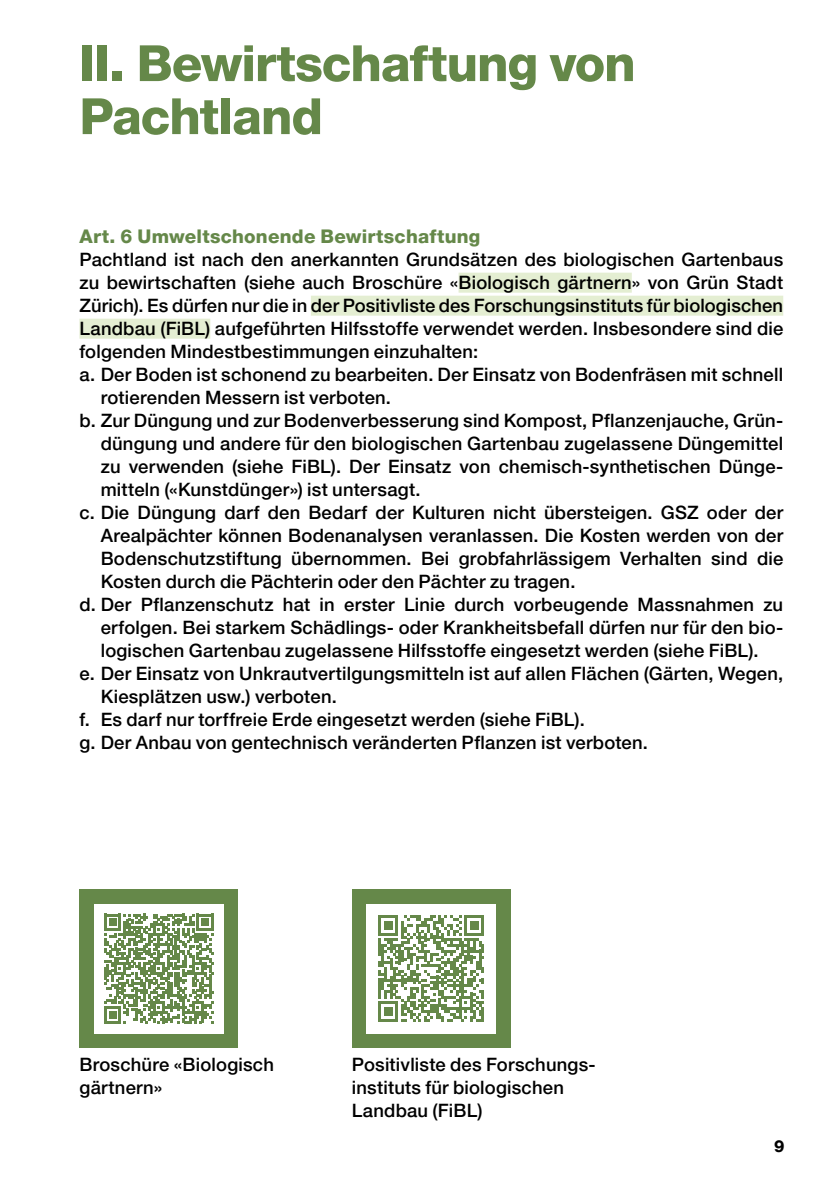
<style>
.page{position:relative;width:840px;height:1191px;background:#fff}
.page>*{position:absolute;margin:0;border:0;box-sizing:border-box;transform-origin:0 0}
.Titel_Heavy_25pt{font:800 50px/53px "Helvetica Neue LT Pro";letter-spacing:-.02em;color:#658849}
.UT_Heavy_9_4pt_farbi{font:800 18.8px "Helvetica Neue LT Pro";letter-spacing:.015em;color:#658849}
.Text_Medium_9_2pt_Bl{font:500 18.4px/23px "Helvetica Neue LT Pro";letter-spacing:.01em;color:#000;text-align:justify}
.t1{font:800 16.4px "Helvetica Neue LT Pro";color:#000}
</style>
<div class="page">
<div style="left:458px;top:273px;width:173px;height:20px;background:#e4eed2"></div>
<div style="left:311px;top:296px;width:471px;height:20px;background:#e4eed2"></div>
<div style="left:79px;top:319px;width:131px;height:20px;background:#e4eed2"></div>
<div style="left:79px;top:889px;width:159px;height:159px;background:#658849"></div>
<div style="left:94px;top:904px;width:129px;height:129px;background:#fff"></div>
<svg style="left:104px;top:913px;width:109px;height:110px"></svg>
<div style="left:351px;top:889px;width:159px;height:159px;background:#658849"></div>
<div style="left:366px;top:904px;width:130px;height:129px;background:#fff"></div>
<svg style="left:378px;top:915px;width:106px;height:106px"></svg>
<hr style="left:481px;top:1007px;width:3px;height:14px;background:#658849">
<h1 class="Titel_Heavy_25pt" style="left:79px;top:37px;width:557px">II. Bewirtschaftung von<br>Pachtland</h1>
<h2 class="UT_Heavy_9_4pt_farbi" style="left:79px;top:225px;width:402px">Art. 6 Umweltschonende Bewirtschaftung</h2>
<p class="Text_Medium_9_2pt_Bl" style="left:79px;top:247px;width:705px">Pachtland ist nach den anerkannten Grundsätzen des biologischen Gartenbaus zu bewirtschaften (siehe auch Broschüre «Biologisch gärtnern» von Grün Stadt Zürich). Es dürfen nur die in der Positivliste des Forschungsinstituts für biologischen Landbau (FiBL) aufgeführten Hilfsstoffe verwendet werden. Insbesondere sind die folgenden Mindestbestimmungen einzuhalten:</p>
<p class="Text_Medium_9_2pt_Bl" style="left:101px;top:362px;width:683px;text-indent:-21px">a. Der Boden ist schonend zu bearbeiten. Der Einsatz von Bodenfräsen mit schnell rotierenden Messern ist verboten.</p>
<p class="Text_Medium_9_2pt_Bl" style="left:101px;top:408px;width:683px;text-indent:-21px">b. Zur Düngung und zur Bodenverbesserung sind Kompost, Pflanzenjauche, Grün&shy;düngung und andere für den biologischen Gartenbau zugelassene Düngemittel zu verwenden (siehe FiBL). Der Einsatz von chemisch-synthetischen Dünge&shy;mitteln («Kunstdünger») ist untersagt.</p>
<p class="Text_Medium_9_2pt_Bl" style="left:101px;top:500px;width:683px;text-indent:-21px">c. Die Düngung darf den Bedarf der Kulturen nicht übersteigen. GSZ oder der Arealpächter können Bodenanalysen veranlassen. Die Kosten werden von der Bodenschutzstiftung übernommen. Bei grobfahrlässigem Verhalten sind die Kosten durch die Pächterin oder den Pächter zu tragen.</p>
<p class="Text_Medium_9_2pt_Bl" style="left:101px;top:592px;width:683px;text-indent:-21px">d. Der Pflanzenschutz hat in erster Linie durch vorbeugende Massnahmen zu erfolgen. Bei starkem Schädlings- oder Krankheitsbefall dürfen nur für den bio&shy;logischen Gartenbau zugelassene Hilfsstoffe eingesetzt werden (siehe FiBL).</p>
<p class="Text_Medium_9_2pt_Bl" style="left:101px;top:661px;width:683px;text-indent:-21px">e. Der Einsatz von Unkrautvertilgungsmitteln ist auf allen Flächen (Gärten, Wegen,<br>Kiesplätzen usw.) verboten.</p>
<p class="Text_Medium_9_2pt_Bl" style="left:79px;top:707px;width:506px">f. Es darf nur torffreie Erde eingesetzt werden (siehe FiBL).</p>
<p class="Text_Medium_9_2pt_Bl" style="left:79px;top:730px;width:569px">g. Der Anbau von gentechnisch veränderten Pflanzen ist verboten.</p>
<p class="Text_Medium_9_2pt_Bl" style="left:79px;top:1052px;width:196px">Broschüre «Biologisch gärtnern»</p>
<p class="Text_Medium_9_2pt_Bl" style="left:351px;top:1052px;width:245px;text-align:left">Positivliste des Forschungs&shy;instituts für biologischen<br>Landbau (FiBL)</p>
<p class="t1" style="left:773px;top:1136px;width:12px">9</p>
</div>
